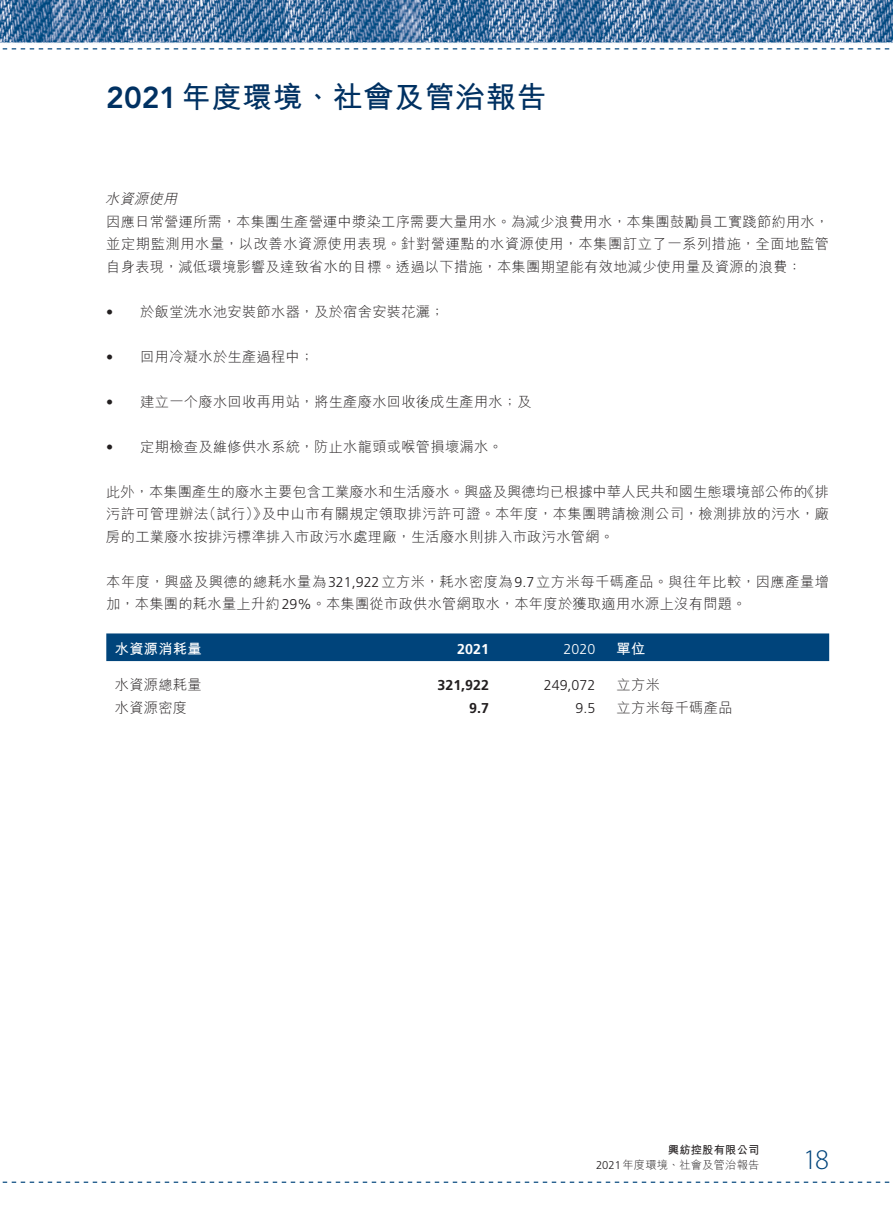
<style>
.page{position:relative;width:893px;height:1212px;background:#fff}
.page>*{position:absolute;margin:0;border:0;box-sizing:border-box;transform-origin:0 0}
.t1{font:700 30px "M Hei HK";letter-spacing:.02em;color:#003162}
.t2{font:300 28.5px "Myriad Pro";color:#00447b}
._00_txt{font:300 14.25px/22.5px "M Hei HK";letter-spacing:.02em;color:#231f20}
._50_Table_txt{font:300 14.25px "M Hei HK";letter-spacing:.02em;color:#231f20}
._50_Table_txt-2{font:300 14.25px "Frutiger LT Std";color:#231f20}
._50_Table_txt-3{font:700 14.25px "Frutiger LT Std";color:#231f20}
._50_Table_txt-4{font:700 14.25px "M Hei HK";letter-spacing:.02em;color:#fff}
._03_H3{font:italic 300 14.25px "M Hei HK";color:#231f20}
._00_txt-2{font:300 14.25px "Frutiger LT Std";color:#231f20}
._50_Table_txt-5{font:300 14.25px "Frutiger LT Std";color:#fff}
._50_Table_txt-6{font:700 14.25px "Frutiger LT Std";color:#fff}
.t3{font:300 11.25px/15px "M Hei HK";letter-spacing:.02em;color:#231f20;text-align:right}
.s1{font-family:"Avenir LT Std";font-weight:800}
.s2{font-family:"Frutiger LT Std"}
.s3{font-weight:700}
</style>
<div class="page">
<img style="left:0;top:0;width:893px;height:662px">
<svg style="left:0;top:48px;width:893px;height:1px"></svg>
<svg style="left:2px;top:1181px;width:888px;height:2px"></svg>
<div style="left:106px;top:633px;width:723px;height:28px;background:#00447b"></div>
<h1 class="t1" style="left:106px;top:75px;width:442px"><span class="s1">2021</span>年度環境、社會及管治報告</h1>
<p class="_03_H3" style="left:105px;top:192px;width:77px">水資源使用</p>
<p class="_00_txt" style="left:106px;top:210px;width:724px;text-align:justify">因應日常營運所需，本集團生產營運中漿染工序需要大量用水。為減少浪費用水，本集團鼓勵員工實踐節約用水，並定期監測用水量，以改善水資源使用表現。針對營運點的水資源使用，本集團訂立了一系列措施，全面地監管自身表現，減低環境影響及達致省水的目標。透過以下措施，本集團期望能有效地減少使用量及資源的浪費：</p>
<p class="_00_txt" style="left:140px;top:300px;width:306px">於飯堂洗水池安裝節水器，及於宿舍安裝花灑;</p>
<p class="_00_txt-2" style="left:106px;top:304px;width:9px">•</p>
<p class="_00_txt-2" style="left:106px;top:349px;width:9px">•</p>
<p class="_00_txt" style="left:140px;top:345px;width:175px">回用冷凝水於生產過程中;</p>
<p class="_00_txt-2" style="left:106px;top:394px;width:9px">•</p>
<p class="_00_txt" style="left:140px;top:390px;width:393px">建立一个廢水回收再用站，將生產廢水回收後成生產用水；及</p>
<p class="_00_txt-2" style="left:106px;top:439px;width:9px">•</p>
<p class="_00_txt" style="left:140px;top:435px;width:364px">定期檢查及維修供水系統，防止水龍頭或喉管損壞漏水。</p>
<p class="_00_txt" style="left:262px;top:480px;width:569px;text-indent:-155px">此外，本集團產生的廢水主要包含工業廢水和生活廢水。興盛及興德均已根據中華人民共和國生態環境部公佈的<br>及中山市有關規定領取排污許可證。本年度，本集團聘請檢測公司，檢測排放的污水，廠</p>
<p class="_00_txt" style="left:801px;top:480px;width:30px">《排</p>
<p class="_00_txt" style="left:106px;top:502px;width:509px">污許可管理辦法<br>房的工業廢水按排污標準排入市政污水處理廠，生活廢水則排入市政污水管網。</p>
<p class="_00_txt" style="left:106px;top:570px;width:724px">本年度，興盛及興德的總耗水量為<span class="s2">321,922</span>立方米，耗水密度為<span class="s2">9.7</span>立方米每千碼產品。與往年比較，因應產量增加，本集團的耗水量上升約<span class="s2">29%</span>。本集團從市政供水管網取水，本年度於獲取適用水源上沒有問題。</p>
<p class="_50_Table_txt-4" style="left:617px;top:638px;width:30px">單位</p>
<p class="_00_txt" style="left:202px;top:502px;width:66px">（試行）》</p>
<p class="_50_Table_txt-4" style="left:115px;top:638px;width:88px">水資源消耗量</p>
<p class="_50_Table_txt-6" style="left:457px;top:641px;width:33px">2021</p>
<p class="_50_Table_txt-5" style="left:564px;top:641px;width:33px">2020</p>
<p class="_50_Table_txt" style="left:115px;top:678px;width:88px">水資源總耗量</p>
<p class="_50_Table_txt" style="left:115px;top:700px;width:74px">水資源密度</p>
<p class="_50_Table_txt-3" style="left:437px;top:677px;width:53px">321,922</p>
<p class="_50_Table_txt-3" style="left:469px;top:699px;width:21px">9.7</p>
<p class="_50_Table_txt-2" style="left:544px;top:677px;width:53px">249,072</p>
<p class="_50_Table_txt-2" style="left:575px;top:700px;width:21px">9.5</p>
<p class="_50_Table_txt" style="left:617px;top:678px;width:45px">立方米</p>
<p class="_50_Table_txt" style="left:617px;top:700px;width:117px">立方米每千碼產品</p>
<p class="t3" style="left:596px;top:1142px;width:165px"><span class="s3">興紡控股有限公司<br></span><span class="s2">2021</span>年度環境、社會及管治報告</p>
<h2 class="t2" style="left:803px;top:1142px;width:28px">18</h2>
</div>
